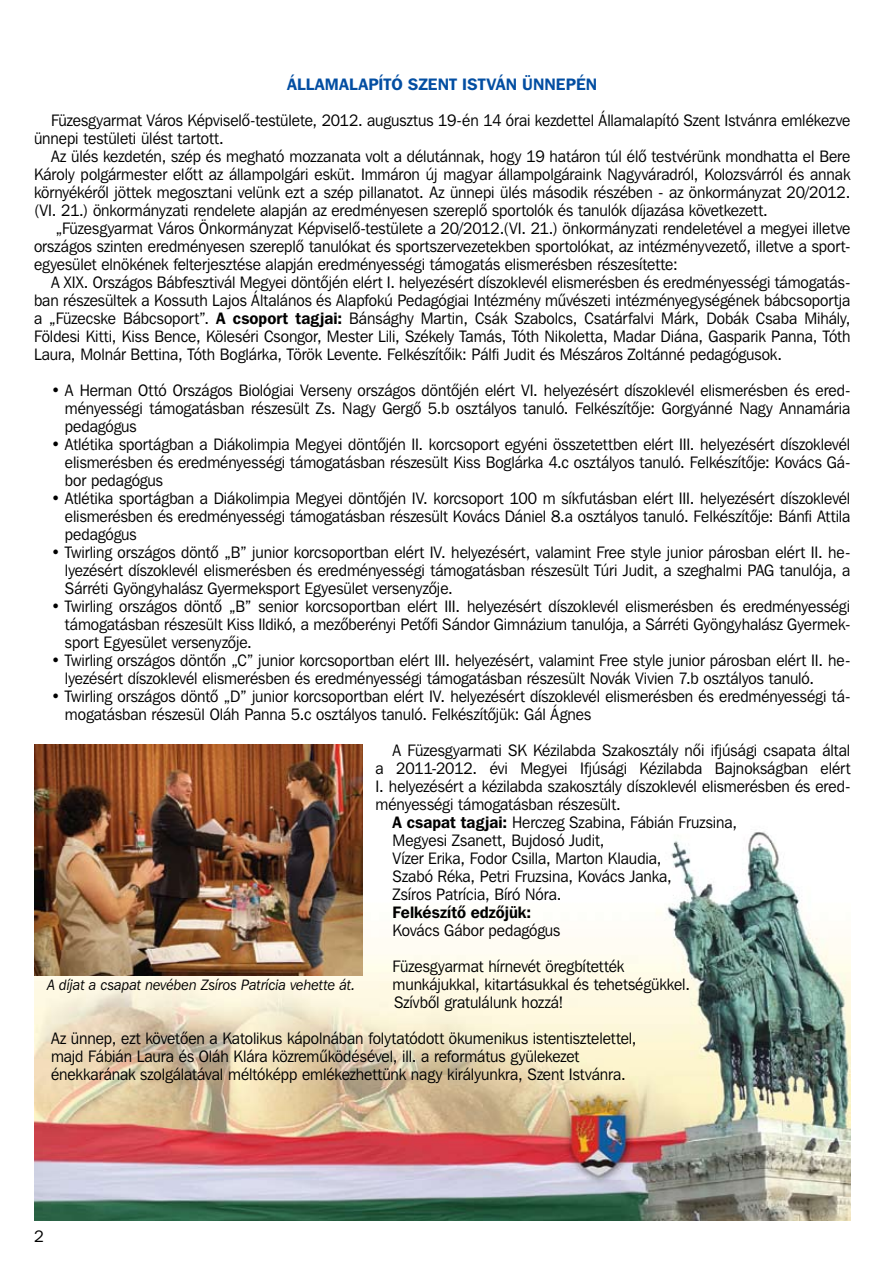
<style>
.page{position:relative;width:893px;height:1263px;background:#fff}
.page>*{position:absolute;margin:0;border:0;box-sizing:border-box;transform-origin:0 0}
.t1{font:16.5px/18px "Franklin Gothic Bk HU Book";letter-spacing:-.005em;color:#000;text-align:justify;scale:.95 1}
.t2{font:16.5px "Franklin Gothic Demi HU Demi";letter-spacing:.005em;color:#034ea2}
.t3{font:16.5px "Franklin Gothic Demi HU Demi";letter-spacing:.005em;color:#000;scale:.95 1}
.t4{font:16.5px "Franklin Gothic Bk HU Book";letter-spacing:-.005em;color:#000}
.t5{font:italic 15px "Franklin Gothic Bk HU Book";color:#000;scale:.95 1}
.s1{font-family:"Franklin Gothic Demi HU Demi"}
</style>
<div class="page">
<img style="left:34px;top:832px;width:816px;height:388px">
<img style="left:34px;top:744px;width:329px;height:232px">
<p class="t2" style="left:287px;top:74px;width:311px">Államalapító Szent István ünnepén</p>
<p class="t1" style="left:34px;top:111px;width:861px;text-indent:17px">Füzesgyarmat Város Képviselô-testülete, 2012. augusztus 19-én 14 órai kezdettel Államalapító Szent Istvánra emlékezve ünnepi testületi ülést tartott.</p>
<p class="t1" style="left:34px;top:147px;width:861px;text-indent:17px">Az ülés kezdetén, szép és megható mozzanata volt a délutánnak, hogy 19 határon túl élô testvérünk mondhatta el Bere Károly polgármester elôtt az állampolgári esküt. Immáron új magyar állampolgáraink Nagyváradról, Kolozsvárról és annak környékérôl jöttek megosztani velünk ezt a szép pillanatot. Az ünnepi ülés második részében - az önkormányzat 20/2012. (VI. 21.) önkormányzati rendelete alapján az eredményesen szereplô sportolók és tanulók díjazása következett.</p>
<p class="t1" style="left:34px;top:219px;width:861px;text-indent:22px">„Füzesgyarmat Város Önkormányzat Képviselô-testülete a 20/2012.(VI. 21.) önkormányzati rendeletével a megyei illetve országos szinten eredményesen szereplô tanulókat és sportszervezetekben sportolókat, az intézményvezetô, illetve a sport&shy;egyesület elnökének felterjesztése alapján eredményességi támogatás elismerésben részesítette:</p>
<p class="t1" style="left:34px;top:273px;width:861px;text-indent:17px">A XIX. Országos Bábfesztivál Megyei döntôjén elért I. helyezésért díszoklevél elismerésben és eredményességi támogatás&shy;ban részesültek a Kossuth Lajos Általános és Alapfokú Pedagógiai Intézmény mûvészeti intézményegységének bábcsoportja a „Füzecske Bábcsoport”. <span class="s1">A csoport tagjai:</span> Bánsághy Martin, Csák Szabolcs, Csatárfalvi Márk, Dobák Csaba Mihály, Földesi Kitti, Kiss Bence, Köleséri Csongor, Mester Lili, Székely Tamás, Tóth Nikoletta, Madar Diána, Gasparik Panna, Tóth Laura, Molnár Bettina, Tóth Boglárka, Török Levente. Felkészítôik: Pálfi Judit és Mészáros Zoltánné pedagógusok.</p>
<p class="t1" style="left:65px;top:381px;width:828px;text-indent:-14px">• A Herman Ottó Országos Biológiai Verseny országos döntôjén elért VI. helyezésért díszoklevél elismerésben és ered&shy;ményességi támogatásban részesült Zs. Nagy Gergô 5.b osztályos tanuló. Felkészítôje: Gorgyánné Nagy Annamária pedagógus</p>
<p class="t1" style="left:65px;top:435px;width:828px;text-indent:-14px">• Atlétika sportágban a Diákolimpia Megyei döntôjén II. korcsoport egyéni összetettben elért III. helyezésért díszoklevél elismerésben és eredményességi támogatásban részesült Kiss Boglárka 4.c osztályos tanuló. Felkészítôje: Kovács Gá&shy;bor pedagógus</p>
<p class="t1" style="left:65px;top:489px;width:828px;text-indent:-14px">• Atlétika sportágban a Diákolimpia Megyei döntôjén IV. korcsoport 100 m síkfutásban elért III. helyezésért díszoklevél elismerésben és eredményességi támogatásban részesült Kovács Dániel 8.a osztályos tanuló. Felkészítôje: Bánfi Attila pedagógus</p>
<p class="t1" style="left:65px;top:543px;width:828px;text-indent:-14px">• Twirling országos döntô „B” junior korcsoportban elért IV. helyezésért, valamint Free style junior párosban elért II. he&shy;lyezésért díszoklevél elismerésben és eredményességi támogatásban részesült Túri Judit, a szeghalmi PAG tanulója, a Sárréti Gyöngyhalász Gyermeksport Egyesület versenyzôje.</p>
<p class="t1" style="left:65px;top:597px;width:828px;text-indent:-14px">• Twirling országos döntô „B” senior korcsoportban elért III. helyezésért díszoklevél elismerésben és eredményességi támogatásban részesült Kiss Ildikó, a mezôberényi Petôfi Sándor Gimnázium tanulója, a Sárréti Gyöngyhalász Gyermek&shy;sport Egyesület versenyzôje.</p>
<p class="t1" style="left:65px;top:651px;width:828px;text-indent:-14px">• Twirling országos döntôn „C” junior korcsoportban elért III. helyezésért, valamint Free style junior párosban elért II. he&shy;lyezésért díszoklevél elismerésben és eredményességi támogatásban részesült Novák Vivien 7.b osztályos tanuló.</p>
<p class="t1" style="left:65px;top:687px;width:828px;text-indent:-14px">• Twirling országos döntô „D” junior korcsoportban elért IV. helyezésért díszoklevél elismerésben és eredményességi tá&shy;mogatásban részesül Oláh Panna 5.c osztályos tanuló. Felkészítôjük: Gál Ágnes</p>
<p class="t1" style="left:393px;top:741px;width:483px">A Füzesgyarmati SK Kézilabda Szakosztály nôi ifjúsági csapata által</p>
<p class="t1" style="left:376px;top:759px;width:501px">a 2011-2012. évi Megyei Ifjúsági Kézilabda Bajnokságban elért</p>
<p class="t1" style="left:376px;top:777px;width:501px">I. helyezésért a kézilabda szakosztály díszoklevél elismerésben és ered-</p>
<p class="t1" style="left:376px;top:795px;width:260px">ményességi támogatásban részesült.</p>
<p class="t1" style="left:393px;top:813px;width:364px"><span class="s1">A csapat tagjai:</span> Herczeg Szabina, Fábián Fruzsina,</p>
<p class="t1" style="left:393px;top:831px;width:225px">Megyesi Zsanett, Bujdosó Judit,</p>
<p class="t1" style="left:393px;top:849px;width:284px">Vízer Erika, Fodor Csilla, Marton Klaudia,</p>
<p class="t1" style="left:393px;top:867px;width:295px">Szabó Réka, Petri Fruzsina, Kovács Janka,</p>
<p class="t1" style="left:393px;top:885px;width:179px">Zsíros Patrícia, Bíró Nóra.</p>
<p class="t3" style="left:393px;top:902px;width:147px">Felkészítô edzôjük:</p>
<p class="t1" style="left:393px;top:912px;width:245px;line-height:36px">Kovács Gábor pedagógus<br>Füzesgyarmat hírnevét öregbítették</p>
<p class="t1" style="left:393px;top:975px;width:315px">munkájukkal, kitartásukkal és tehetségükkel.<br>Szívbôl gratulálunk hozzá!</p>
<p class="t1" style="left:51px;top:1029px;width:618px;text-align:left">Az ünnep, ezt követôen a Katolikus kápolnában folytatódott ökumenikus istentisztelettel, majd Fábián Laura és Oláh Klára közremûködésével, ill. a református gyülekezet énekkarának szolgálatával méltóképp emlékezhettünk nagy királyunkra, Szent Istvánra.</p>
<p class="t5" style="left:48px;top:976px;width:326px">A díjat a csapat nevében Zsíros Patrícia vehette át.</p>
<p class="t4" style="left:34px;top:1226px;width:11px">2</p>
</div>
